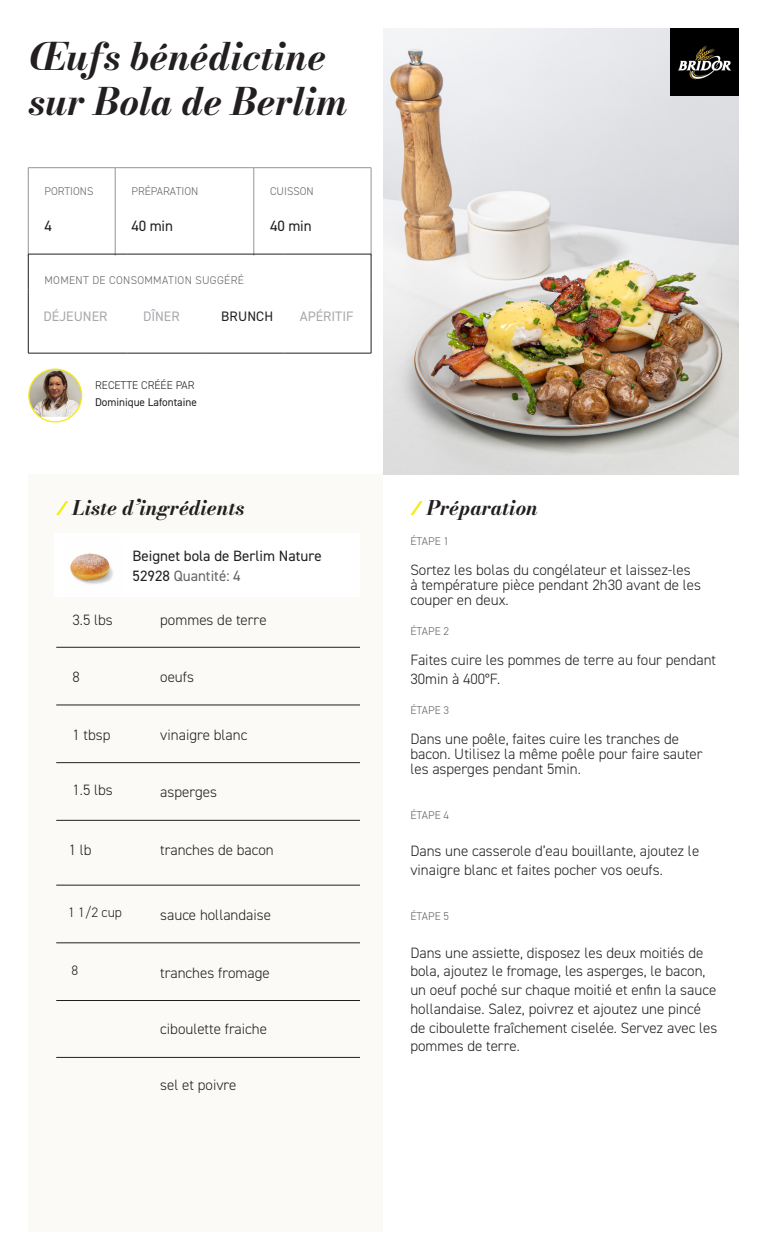
<style>
.page{position:relative;width:765px;height:1260px;background:#fff}
.page>*{position:absolute;margin:0;border:0;box-sizing:border-box;transform-origin:0 0}
.t1{font:italic 37.5px/45px "Bodoni Moda";color:#231f20}
.t2{font:italic 20px "Bodoni Moda";color:#231f20}
.t3{font:300 15px/18.8px "DIN2014";color:#231f20}
.t4{font:15px/20px "DIN2014";color:#231f20}
.t5{font:13.75px "DIN2014";color:#a8a9ad}
.t6{font:300 13.75px "DIN2014";color:#231f20}
.t7{font:13.75px "DIN2014";letter-spacing:.01em;color:#231f20}
.t8{font:300 11.25px "DIN2014";color:#636366}
.t9{font:300 11.25px "DIN2014";letter-spacing:.03em;color:#636366}
.t10{font:11.25px "DIN2014";color:#231f20}
.t11{font:300 11.25px "DIN2014";color:#231f20}
.s1{font-family:"DIN2014";font-weight:700;font-style:normal;color:#f4eb0a}
.s2{color:#636366}
</style>
<div class="page">
<hr style="left:28px;top:167px;width:87px;height:1px;background:#939598">
<hr style="left:28px;top:168px;width:1px;height:46px;background:#939598">
<hr style="left:115px;top:167px;width:139px;height:1px;background:#939598">
<hr style="left:115px;top:168px;width:1px;height:46px;background:#939598">
<hr style="left:254px;top:167px;width:117px;height:1px;background:#939598">
<hr style="left:254px;top:168px;width:1px;height:46px;background:#939598">
<hr style="left:371px;top:168px;width:1px;height:46px;background:#939598">
<hr style="left:28px;top:214px;width:1px;height:42px;background:#939598">
<hr style="left:115px;top:214px;width:1px;height:42px;background:#939598">
<hr style="left:254px;top:214px;width:1px;height:42px;background:#939598">
<hr style="left:371px;top:214px;width:1px;height:42px;background:#939598">
<hr style="left:28px;top:254px;width:100px;height:1px;background:#231f20">
<hr style="left:28px;top:254px;width:1px;height:35px;background:#231f20">
<hr style="left:128px;top:254px;width:78px;height:1px;background:#231f20">
<hr style="left:206px;top:254px;width:78px;height:1px;background:#231f20">
<hr style="left:284px;top:254px;width:87px;height:1px;background:#231f20">
<hr style="left:371px;top:254px;width:1px;height:35px;background:#231f20">
<hr style="left:28px;top:289px;width:1px;height:64px;background:#231f20">
<hr style="left:371px;top:289px;width:1px;height:64px;background:#231f20">
<hr style="left:28px;top:353px;width:100px;height:1px;background:#231f20">
<hr style="left:128px;top:353px;width:78px;height:1px;background:#231f20">
<hr style="left:206px;top:353px;width:78px;height:1px;background:#231f20">
<hr style="left:284px;top:353px;width:87px;height:1px;background:#231f20">
<img style="left:384px;top:28px;width:354px;height:447px">
<img style="left:29px;top:369px;width:53px;height:48px">
<div style="left:28px;top:369px;width:54px;height:54px;border:1px solid #f4eb0a;border-radius:50%"></div>
<div style="left:28px;top:475px;width:354px;height:757px;background:#fbfaf6"></div>
<hr style="left:56px;top:647px;width:88px;height:1px;background:#231f20">
<hr style="left:144px;top:647px;width:216px;height:1px;background:#231f20">
<hr style="left:56px;top:705px;width:88px;height:1px;background:#231f20">
<hr style="left:144px;top:705px;width:216px;height:1px;background:#231f20">
<hr style="left:56px;top:762px;width:88px;height:1px;background:#231f20">
<hr style="left:144px;top:762px;width:216px;height:1px;background:#231f20">
<hr style="left:56px;top:820px;width:88px;height:1px;background:#231f20">
<hr style="left:144px;top:820px;width:216px;height:1px;background:#231f20">
<hr style="left:56px;top:885px;width:88px;height:1px;background:#231f20">
<hr style="left:144px;top:885px;width:216px;height:1px;background:#231f20">
<hr style="left:56px;top:943px;width:88px;height:1px;background:#231f20">
<hr style="left:144px;top:943px;width:216px;height:1px;background:#231f20">
<hr style="left:56px;top:1000px;width:88px;height:1px;background:#231f20">
<hr style="left:144px;top:1000px;width:216px;height:1px;background:#231f20">
<hr style="left:56px;top:1057px;width:88px;height:1px;background:#231f20">
<hr style="left:144px;top:1057px;width:216px;height:1px;background:#231f20">
<div style="left:54px;top:533px;width:306px;height:64px;background:#fff"></div>
<img style="left:70px;top:553px;width:43px;height:31px">
<img style="left:671px;top:28px;width:67px;height:68px">
<p class="t1" style="left:29px;top:34px;width:321px">Œufs bénédictine sur Bola de Berlim</p>
<p class="t8" style="left:45px;top:184px;width:51px">PORTIONS</p>
<p class="t8" style="left:131px;top:184px;width:68px">PRÉPARATION</p>
<p class="t8" style="left:270px;top:184px;width:45px">CUISSON</p>
<p class="t4" style="left:45px;top:215px;width:9px">4</p>
<p class="t4" style="left:131px;top:215px;width:43px">40 min</p>
<p class="t4" style="left:270px;top:215px;width:43px">40 min</p>
<p class="t9" style="left:45px;top:274px;width:201px">MOMENT DE CONSOMMATION SUGGÉRÉ</p>
<p class="t5" style="left:44px;top:307px;width:65px">DÉJEUNER</p>
<p class="t5" style="left:143px;top:307px;width:38px">DÎNER</p>
<p class="t7" style="left:221px;top:307px;width:53px">BRUNCH</p>
<p class="t5" style="left:300px;top:307px;width:55px">APÉRITIF</p>
<p class="t11" style="left:95px;top:378px;width:101px">RECETTE CRÉÉE PAR</p>
<p class="t10" style="left:95px;top:395px;width:103px">Dominique Lafontaine</p>
<p class="t2" style="left:56px;top:494px;width:190px"><span class="s1">⁄</span> Liste d’ingrédients</p>
<p class="t4" style="left:133px;top:545px;width:191px">Beignet bola de Berlim Nature<br>52928 <span class="s2">Quantité: 4</span></p>
<p class="t3" style="left:72px;top:611px;width:42px">3.5 lbs</p>
<p class="t3" style="left:160px;top:610px;width:108px">pommes de terre</p>
<p class="t3" style="left:72px;top:667px;width:9px">8</p>
<p class="t3" style="left:160px;top:667px;width:35px">oeufs</p>
<p class="t3" style="left:72px;top:725px;width:40px">1 tbsp</p>
<p class="t3" style="left:160px;top:725px;width:89px">vinaigre blanc</p>
<p class="t3" style="left:72px;top:781px;width:42px">1.5 lbs</p>
<p class="t3" style="left:160px;top:783px;width:58px">asperges</p>
<p class="t3" style="left:69px;top:841px;width:24px">1 lb</p>
<p class="t3" style="left:160px;top:841px;width:115px">tranches de bacon</p>
<p class="t6" style="left:68px;top:904px;width:55px">1 1/2 cup</p>
<p class="t3" style="left:160px;top:905px;width:112px">sauce hollandaise</p>
<p class="t6" style="left:72px;top:962px;width:8px">8</p>
<p class="t3" style="left:160px;top:963px;width:111px">tranches fromage</p>
<p class="t3" style="left:160px;top:1020px;width:108px">ciboulette fraiche</p>
<p class="t3" style="left:160px;top:1075px;width:78px">sel et poivre</p>
<p class="t2" style="left:410px;top:494px;width:129px"><span class="s1">⁄</span> Préparation</p>
<p class="t8" style="left:410px;top:534px;width:40px">ÉTAPE 1</p>
<p class="t3" style="left:410px;top:563px;width:292px;line-height:15px">Sortez les bolas du congélateur et laissez-les à température pièce pendant 2h30 avant de les couper en deux.</p>
<p class="t8" style="left:410px;top:624px;width:40px">ÉTAPE 2</p>
<p class="t3" style="left:410px;top:651px;width:307px">Faites cuire les pommes de terre au four pendant<br>30min à 400°F.</p>
<p class="t8" style="left:410px;top:703px;width:40px">ÉTAPE 3</p>
<p class="t3" style="left:410px;top:731px;width:294px;line-height:15px">Dans une poêle, faites cuire les tranches de bacon. Utilisez la même poêle pour faire sauter les asperges pendant 5min.</p>
<p class="t8" style="left:410px;top:808px;width:40px">ÉTAPE 4</p>
<p class="t3" style="left:410px;top:842px;width:290px">Dans une casserole d’eau bouillante, ajoutez le vinaigre blanc et faites pocher vos oeufs.</p>
<p class="t8" style="left:410px;top:909px;width:40px">ÉTAPE 5</p>
<p class="t3" style="left:410px;top:943px;width:309px">Dans une assiette, disposez les deux moitiés de bola, ajoutez le fromage, les asperges, le bacon, un oeuf poché sur chaque moitié et enfin la sauce hollandaise. Salez, poivrez et ajoutez une pincé de ciboulette fraîchement ciselée. Servez avec les pommes de terre.</p>
</div>
